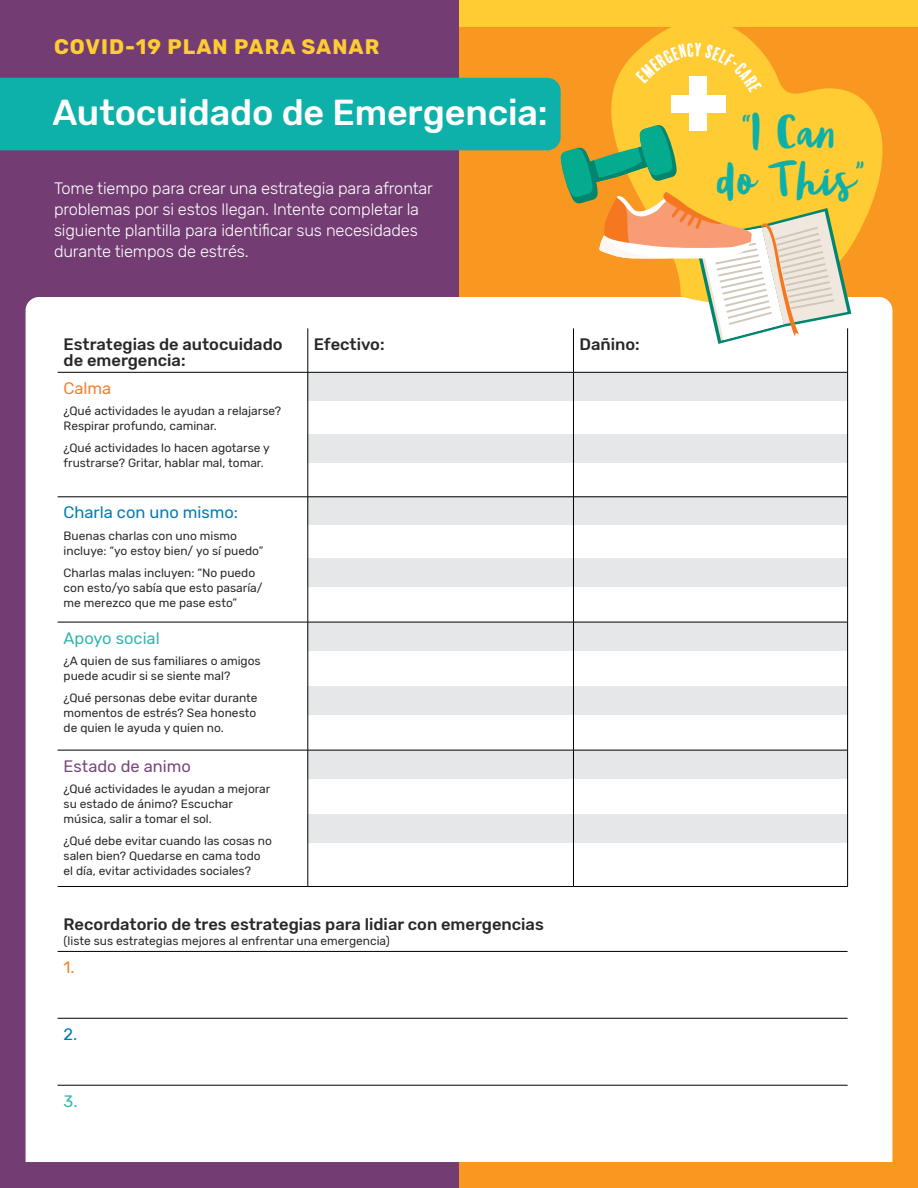
<style>
.page{position:relative;width:918px;height:1188px;background:#733d73}
.page>*{position:absolute;margin:0;border:0;box-sizing:border-box;transform-origin:0 0}
.t1{font:39.15px/47px "Blog Script";color:#0db0a8;text-align:center}
.t2{font:500 36px "Rubik";letter-spacing:-.005em;color:#fff}
.t3{font:700 21px "Rubik";letter-spacing:.05em;color:#ffcc31}
.t4{font:300 16.5px/21px "Rubik";letter-spacing:-.01em;color:#fff}
.t5{font:500 16.5px/16.5px "Rubik";color:#292829}
.t6{font:16.5px "Rubik";color:#0079b2}
.t7{font:16.5px "Rubik";color:#31b4ad}
.t8{font:16.5px "Rubik";color:#784578}
.t9{font:16.5px "Rubik";color:#f57f29}
.t10{font:12px/15px "Rubik";color:#292829}
</style>
<div class="page">
<div style="left:459px;top:27px;width:459px;height:1161px;background:#f89821"></div>
<div style="left:26px;top:335px;width:866px;height:827px;background:#fff"></div>
<div style="left:459px;top:0;width:459px;height:27px;background:#ffcc31"></div>
<div style="left:308px;top:372px;width:540px;height:28px;background:#e6e7e8"></div>
<div style="left:308px;top:496px;width:540px;height:28px;background:#e6e7e8"></div>
<div style="left:308px;top:434px;width:540px;height:28px;background:#e6e7e8"></div>
<div style="left:308px;top:558px;width:540px;height:28px;background:#e6e7e8"></div>
<div style="left:308px;top:686px;width:540px;height:28px;background:#e6e7e8"></div>
<div style="left:308px;top:622px;width:540px;height:28px;background:#e6e7e8"></div>
<div style="left:308px;top:750px;width:540px;height:28px;background:#e6e7e8"></div>
<div style="left:308px;top:814px;width:540px;height:28px;background:#e6e7e8"></div>
<hr style="left:308px;top:328px;width:1px;height:44px;background:#000">
<hr style="left:573px;top:328px;width:1px;height:44px;background:#000">
<hr style="left:847px;top:328px;width:1px;height:44px;background:#000">
<hr style="left:58px;top:372px;width:250px;height:1px;background:#000">
<hr style="left:308px;top:372px;width:265px;height:1px;background:#000">
<hr style="left:308px;top:372px;width:1px;height:125px;background:#000">
<hr style="left:573px;top:372px;width:275px;height:1px;background:#000">
<hr style="left:573px;top:372px;width:1px;height:125px;background:#000">
<hr style="left:847px;top:372px;width:1px;height:125px;background:#000">
<hr style="left:58px;top:497px;width:250px;height:1px;background:#000">
<hr style="left:308px;top:497px;width:265px;height:1px;background:#000">
<hr style="left:308px;top:497px;width:1px;height:125px;background:#000">
<hr style="left:573px;top:497px;width:275px;height:1px;background:#000">
<hr style="left:573px;top:497px;width:1px;height:125px;background:#000">
<hr style="left:847px;top:497px;width:1px;height:125px;background:#000">
<hr style="left:58px;top:622px;width:250px;height:1px;background:#000">
<hr style="left:308px;top:622px;width:265px;height:1px;background:#000">
<hr style="left:308px;top:622px;width:1px;height:128px;background:#000">
<hr style="left:573px;top:622px;width:275px;height:1px;background:#000">
<hr style="left:573px;top:622px;width:1px;height:128px;background:#000">
<hr style="left:847px;top:622px;width:1px;height:128px;background:#000">
<hr style="left:58px;top:750px;width:250px;height:1px;background:#000">
<hr style="left:308px;top:750px;width:265px;height:1px;background:#000">
<hr style="left:308px;top:750px;width:1px;height:136px;background:#000">
<hr style="left:573px;top:750px;width:275px;height:1px;background:#000">
<hr style="left:573px;top:750px;width:1px;height:136px;background:#000">
<hr style="left:847px;top:750px;width:1px;height:136px;background:#000">
<hr style="left:58px;top:886px;width:250px;height:1px;background:#000">
<hr style="left:308px;top:886px;width:265px;height:1px;background:#000">
<hr style="left:573px;top:886px;width:275px;height:1px;background:#000">
<hr style="left:58px;top:951px;width:790px;height:1px;background:#000">
<hr style="left:58px;top:1018px;width:790px;height:1px;background:#000">
<hr style="left:58px;top:1085px;width:790px;height:1px;background:#000">
<svg style="left:647px;top:27px;width:246px;height:308px"></svg>
<svg style="left:0;top:43px;width:851px;height:301px"></svg>
<h3 class="t3" style="left:54px;top:35px;width:327px">COVID-19 PLAN PARA SANAR</h3>
<h2 class="t2" style="left:52px;top:92px;width:497px">Autocuidado de Emergencia:</h2>
<h3 class="t4" style="left:54px;top:178px;width:380px">Tome tiempo para crear una estrategia para afrontar problemas por si estos llegan. Intente completar la siguiente plantilla para identificar sus necesidades durante tiempos de estrés.</h3>
<h3 class="t5" style="left:64px;top:336px;width:221px">Estrategias de autocuidado de emergencia:</h3>
<h3 class="t5" style="left:314px;top:336px;width:72px">Efectivo:</h3>
<h3 class="t5" style="left:579px;top:336px;width:62px">Dañino:</h3>
<h3 class="t9" style="left:64px;top:379px;width:49px">Calma</h3>
<p class="t10" style="left:64px;top:404px;width:219px">¿Qué actividades le ayudan a relajarse?<br>Respirar profundo, caminar.</p>
<p class="t10" style="left:64px;top:441px;width:208px">¿Qué actividades lo hacen agotarse y frustrarse? Gritar, hablar mal, tomar.</p>
<h3 class="t6" style="left:64px;top:503px;width:176px">Charla con uno mismo:</h3>
<p class="t10" style="left:64px;top:529px;width:201px">Buenas charlas con uno mismo incluye: “yo estoy bien/ yo sí puedo”</p>
<p class="t10" style="left:64px;top:565px;width:201px">Charlas malas incluyen: “No puedo con esto/yo sabía que esto pasaría/ me merezco que me pase esto”</p>
<h3 class="t7" style="left:64px;top:628px;width:98px">Apoyo social</h3>
<p class="t10" style="left:64px;top:654px;width:199px">¿A quien de sus familiares o amigos puede acudir si se siente mal?</p>
<p class="t10" style="left:64px;top:691px;width:196px;text-align:justify">¿Qué personas debe evitar durante momentos de estrés? Sea honesto de quien le ayuda y quien no.</p>
<h3 class="t8" style="left:64px;top:756px;width:129px">Estado de animo</h3>
<p class="t10" style="left:64px;top:782px;width:208px">¿Qué actividades le ayudan a mejorar su estado de ánimo? Escuchar música, salir a tomar el sol.</p>
<p class="t10" style="left:64px;top:834px;width:210px">¿Qué debe evitar cuando las cosas no salen bien? Quedarse en cama todo el día, evitar actividades sociales?</p>
<h3 class="t5" style="left:64px;top:917px;width:482px">Recordatorio de tres estrategias para lidiar con emergencias</h3>
<p class="t10" style="left:64px;top:934px;width:328px">(liste sus estrategias mejores al enfrentar una emergencia)</p>
<h3 class="t9" style="left:64px;top:958px;width:13px">1.</h3>
<h3 class="t6" style="left:64px;top:1025px;width:15px">2.</h3>
<h3 class="t7" style="left:64px;top:1092px;width:15px">3.</h3>
<h1 class="t1" style="left:717px;top:110px;width:149px">“I Can<br>do This”</h1>
</div>
